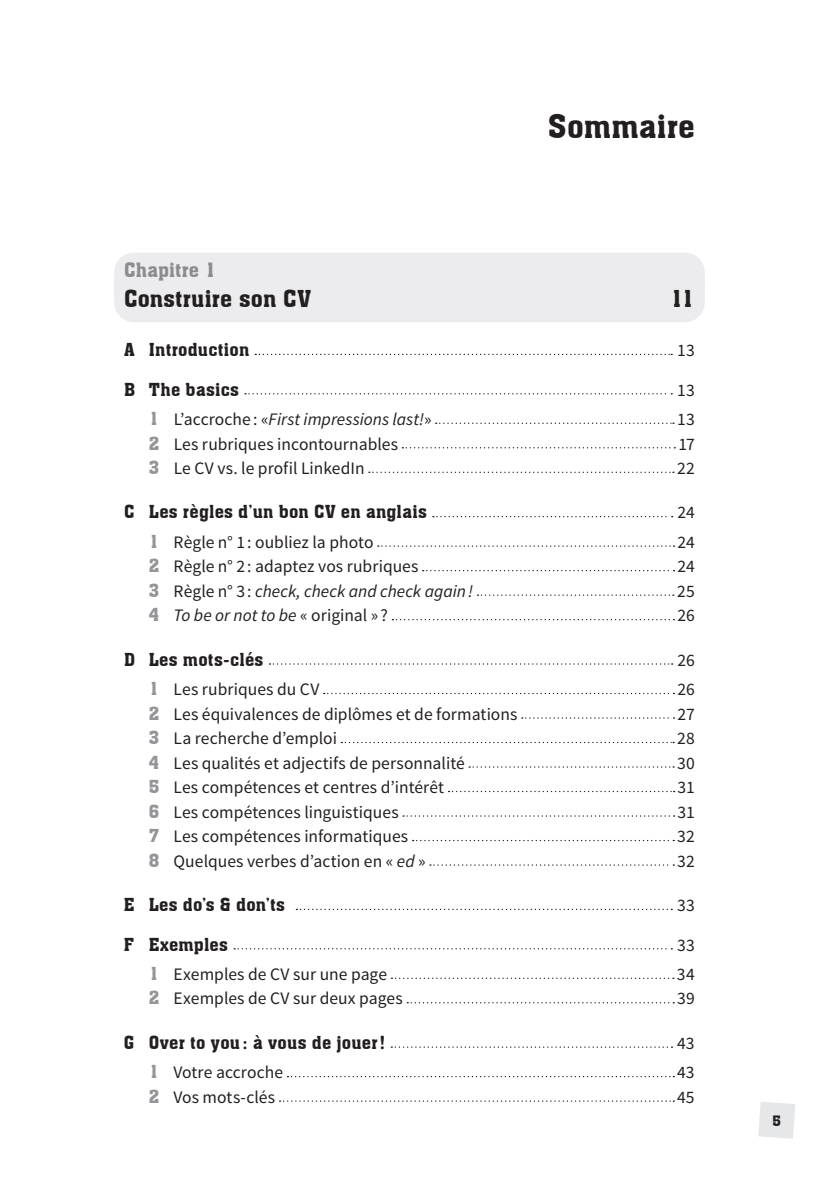
<style>
.page{position:relative;width:819px;height:1191px;background:#fff}
.page>*{position:absolute;margin:0;border:0;box-sizing:border-box;transform-origin:0 0}
.t1{font:31.5px "Aachen BT";letter-spacing:.005em;color:#231f20}
.t2{font:22.75px "Aachen BT";letter-spacing:.005em;color:#231f20}
.t3{font:19.25px "Aachen BT";letter-spacing:.005em;color:#8a8c8f}
.t4{font:17.5px "Source Sans Pro";letter-spacing:.005em;color:#231f20}
.t5{font:17.5px "Aachen BT";letter-spacing:.015em;color:#231f20}
.t6{font:italic 17.5px "Source Sans Pro";color:#231f20}
.t7{font:14px "Aachen BT";color:#231f20}
.s1{font-family:"Aachen BT";font-style:normal;color:#939598}
.s2{font-style:normal}
.s3{font-family:"Aachen BT";color:#939598}
.s4{font-style:italic}
</style>
<div class="page">
<svg style="left:758px;top:1102px;width:37px;height:36px"></svg>
<div style="left:114px;top:253px;width:590px;height:69px;background:#ececee"></div>
<svg style="left:255px;top:354px;width:417px;height:1px"></svg>
<svg style="left:245px;top:393px;width:427px;height:1px"></svg>
<svg style="left:435px;top:422px;width:239px;height:2px"></svg>
<svg style="left:402px;top:447px;width:273px;height:1px"></svg>
<svg style="left:369px;top:471px;width:305px;height:2px"></svg>
<svg style="left:433px;top:516px;width:239px;height:1px"></svg>
<svg style="left:378px;top:545px;width:296px;height:2px"></svg>
<svg style="left:423px;top:570px;width:251px;height:1px"></svg>
<svg style="left:477px;top:594px;width:196px;height:2px"></svg>
<svg style="left:392px;top:619px;width:282px;height:1px"></svg>
<svg style="left:269px;top:663px;width:403px;height:1px"></svg>
<svg style="left:324px;top:693px;width:350px;height:1px"></svg>
<svg style="left:521px;top:717px;width:153px;height:1px"></svg>
<svg style="left:341px;top:742px;width:333px;height:1px"></svg>
<svg style="left:469px;top:766px;width:205px;height:1px"></svg>
<svg style="left:448px;top:791px;width:226px;height:1px"></svg>
<svg style="left:403px;top:815px;width:271px;height:1px"></svg>
<svg style="left:412px;top:840px;width:262px;height:1px"></svg>
<svg style="left:430px;top:864px;width:244px;height:1px"></svg>
<svg style="left:296px;top:908px;width:376px;height:2px"></svg>
<svg style="left:234px;top:948px;width:438px;height:1px"></svg>
<svg style="left:391px;top:977px;width:282px;height:2px"></svg>
<svg style="left:407px;top:1002px;width:267px;height:1px"></svg>
<svg style="left:391px;top:1046px;width:281px;height:1px"></svg>
<svg style="left:287px;top:1076px;width:387px;height:1px"></svg>
<svg style="left:279px;top:1100px;width:395px;height:1px"></svg>
<h1 class="t1" style="left:548px;top:107px;width:148px">Sommaire</h1>
<p class="t3" style="left:124px;top:258px;width:94px">Chapitre 1</p>
<h2 class="t2" style="left:124px;top:284px;width:188px">Construire son CV</h2>
<h2 class="t2" style="left:670px;top:284px;width:26px">11</h2>
<p class="t5" style="left:124px;top:339px;width:127px">A Introduction</p>
<p class="t4" style="left:677px;top:339px;width:19px">13</p>
<p class="t5" style="left:124px;top:378px;width:116px">B The basics</p>
<p class="t4" style="left:677px;top:379px;width:19px">13</p>
<p class="t6" style="left:149px;top:408px;width:284px"><span class="s1">1</span> <span class="s2">L’accroche : «</span>First impressions last!<span class="s2">»</span></p>
<p class="t4" style="left:677px;top:408px;width:19px">13</p>
<p class="t4" style="left:149px;top:433px;width:251px"><span class="s3">2</span> Les rubriques incontournables</p>
<p class="t4" style="left:678px;top:433px;width:18px">17</p>
<p class="t4" style="left:149px;top:457px;width:217px"><span class="s3">3</span> Le CV vs. le profil LinkedIn</p>
<p class="t4" style="left:677px;top:457px;width:19px">22</p>
<p class="t5" style="left:124px;top:501px;width:304px">C Les règles d’un bon CV en anglais</p>
<p class="t4" style="left:677px;top:502px;width:19px">24</p>
<p class="t4" style="left:149px;top:531px;width:226px"><span class="s3">1</span> Règle n° 1 : oubliez la photo</p>
<p class="t4" style="left:677px;top:531px;width:19px">24</p>
<p class="t4" style="left:149px;top:555px;width:271px"><span class="s3">2</span> Règle n° 2 : adaptez vos rubriques</p>
<p class="t4" style="left:677px;top:555px;width:19px">24</p>
<p class="t6" style="left:149px;top:580px;width:326px"><span class="s1">3</span> <span class="s2">Règle n° 3 :</span> check, check and check again!</p>
<p class="t4" style="left:677px;top:580px;width:19px">25</p>
<p class="t6" style="left:149px;top:605px;width:241px"><span class="s1">4</span> To be or not to be <span class="s2">« original » ?</span></p>
<p class="t4" style="left:677px;top:604px;width:19px">26</p>
<p class="t5" style="left:124px;top:648px;width:141px">D Les mots-clés</p>
<p class="t4" style="left:677px;top:649px;width:19px">26</p>
<p class="t4" style="left:149px;top:678px;width:172px"><span class="s3">1</span> Les rubriques du CV</p>
<p class="t4" style="left:677px;top:678px;width:19px">26</p>
<p class="t4" style="left:149px;top:703px;width:370px"><span class="s3">2</span> Les équivalences de diplômes et de formations</p>
<p class="t4" style="left:677px;top:703px;width:19px">27</p>
<p class="t4" style="left:149px;top:727px;width:190px"><span class="s3">3</span> La recherche d’emploi</p>
<p class="t4" style="left:677px;top:727px;width:19px">28</p>
<p class="t4" style="left:149px;top:752px;width:317px"><span class="s3">4</span> Les qualités et adjectifs de personnalité</p>
<p class="t4" style="left:677px;top:752px;width:19px">30</p>
<p class="t4" style="left:149px;top:776px;width:297px"><span class="s3">5</span> Les compétences et centres d’intérêt</p>
<p class="t4" style="left:677px;top:776px;width:19px">31</p>
<p class="t4" style="left:149px;top:801px;width:251px"><span class="s3">6</span> Les compétences linguistiques</p>
<p class="t4" style="left:677px;top:801px;width:19px">31</p>
<p class="t4" style="left:149px;top:825px;width:261px"><span class="s3">7</span> Les compétences informatiques</p>
<p class="t4" style="left:677px;top:825px;width:19px">32</p>
<p class="t4" style="left:149px;top:850px;width:278px"><span class="s3">8</span> Quelques verbes d’action en « <span class="s4">ed</span> »</p>
<p class="t4" style="left:677px;top:850px;width:19px">32</p>
<p class="t5" style="left:124px;top:893px;width:162px">E Les do’s &amp; don’ts</p>
<p class="t4" style="left:677px;top:894px;width:19px">33</p>
<p class="t5" style="left:124px;top:933px;width:105px">F Exemples</p>
<p class="t4" style="left:677px;top:934px;width:19px">33</p>
<p class="t4" style="left:149px;top:963px;width:240px"><span class="s3">1</span> Exemples de CV sur une page</p>
<p class="t4" style="left:676px;top:963px;width:19px">34</p>
<p class="t4" style="left:149px;top:987px;width:255px"><span class="s3">2</span> Exemples de CV sur deux pages</p>
<p class="t4" style="left:677px;top:987px;width:19px">39</p>
<p class="t5" style="left:124px;top:1031px;width:263px">G Over to you: à vous de jouer!</p>
<p class="t4" style="left:677px;top:1032px;width:19px">43</p>
<p class="t4" style="left:149px;top:1061px;width:136px"><span class="s3">1</span> Votre accroche</p>
<p class="t4" style="left:677px;top:1061px;width:19px">43</p>
<p class="t4" style="left:149px;top:1086px;width:128px"><span class="s3">2</span> Vos mots-clés</p>
<p class="t4" style="left:677px;top:1086px;width:19px">45</p>
<p class="t7" style="left:772px;top:1111px;width:10px">5</p>
</div>
